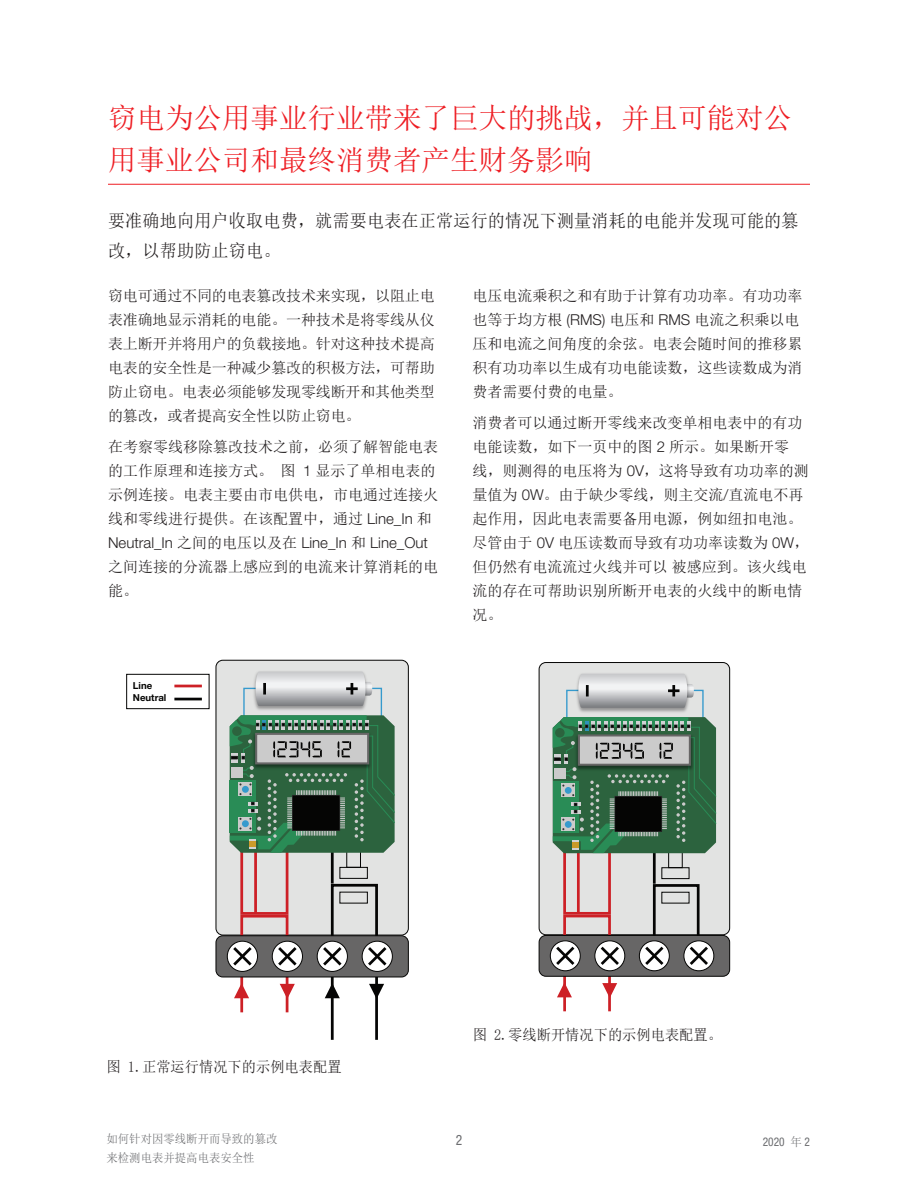
<style>
.page{position:relative;width:918px;height:1188px;background:#fff}
.page>*{position:absolute;margin:0;border:0;box-sizing:border-box;transform-origin:0 0}
.t1{font:28.5px/42px "Sim Sun";color:#ee1d23}
.t2{font:18px/30px "Sim Sun";letter-spacing:.01em;color:#231f20;scale:.95 1}
.t3{font:15px/24px "Sim Sun";color:#231f20}
.t4{font:15px "Sim Sun";color:#231f20;scale:.95 1}
.t5{font:300 15px "Helvetica Neue LT Std";color:#231f20}
.t6{font:condensed 14.25px "Helvetica Neue LT Std";color:#6c6d70;scale:.95 1}
.t7{font:12px/18.8px "Sim Sun";color:#6c6d70;scale:.95 1}
.t8{font:condensed 12px "Helvetica Neue LT Std";color:#6c6d70;scale:.95 1}
.t9{font:700 9.6px/12.3px "Helvetica Neue LT Std";color:#050504}
.s1{font-family:"Helvetica Neue LT Std";font-weight:300}
.s2{font-family:"Sim Sun";font-weight:400}
.s3{font-family:"Sim Sun";font-stretch:normal}
</style>
<div class="page">
<hr style="left:108px;top:184px;width:702px;height:1px;background:#ee1d23">
<div style="left:216px;top:660px;width:192px;height:275px;background:#e2e3e2;border-radius:7px"></div>
<div style="left:216px;top:660px;width:193px;height:275px;border:1px solid #050504;border-radius:7px"></div>
<div style="left:331px;top:884px;width:47px;height:157px;border:3px solid #050504"></div>
<svg style="left:325px;top:983px;width:15px;height:15px"></svg>
<svg style="left:369px;top:984px;width:15px;height:15px"></svg>
<div style="left:240px;top:915px;width:48px;height:99px;border:3px solid #cd2026"></div>
<svg style="left:234px;top:983px;width:15px;height:15px"></svg>
<svg style="left:280px;top:984px;width:15px;height:15px"></svg>
<div style="left:126px;top:674px;width:83px;height:35px;border:1px solid #050504"></div>
<hr style="left:174px;top:698px;width:28px;height:2px;background:#050504">
<hr style="left:174px;top:685px;width:28px;height:2px;background:#cd2026">
<div style="left:216px;top:936px;width:192px;height:41px;background:#676666;border-radius:7px"></div>
<div style="left:216px;top:935px;width:193px;height:42px;border:1px solid #050504;border-radius:7px"></div>
<div style="left:243px;top:688px;width:139px;height:42px;border:1px solid #359acd"></div>
<div style="left:340px;top:867px;width:28px;height:12px;border:1px solid #050504"></div>
<div style="left:346px;top:850px;width:15px;height:18px;border:1px solid #050504"></div>
<img style="left:251px;top:671px;width:114px;height:39px">
<svg style="left:256px;top:672px;width:116px;height:34px"></svg>
<svg style="left:227px;top:941px;width:31px;height:30px"></svg>
<div style="left:227px;top:941px;width:31px;height:31px;border:1px solid #050504;border-radius:50%"></div>
<svg style="left:230px;top:944px;width:25px;height:24px"></svg>
<svg style="left:272px;top:941px;width:30px;height:30px"></svg>
<div style="left:272px;top:941px;width:31px;height:31px;border:1px solid #050504;border-radius:50%"></div>
<svg style="left:275px;top:944px;width:25px;height:24px"></svg>
<svg style="left:317px;top:941px;width:30px;height:30px"></svg>
<div style="left:317px;top:941px;width:31px;height:31px;border:1px solid #050504;border-radius:50%"></div>
<svg style="left:320px;top:944px;width:24px;height:24px"></svg>
<svg style="left:362px;top:941px;width:30px;height:30px"></svg>
<div style="left:362px;top:941px;width:31px;height:31px;border:1px solid #050504;border-radius:50%"></div>
<svg style="left:365px;top:944px;width:24px;height:24px"></svg>
<div style="left:240px;top:850px;width:48px;height:65px;border:3px solid #cd2026"></div>
<hr style="left:254px;top:852px;width:3px;height:61px;background:#cd2026">
<hr style="left:331px;top:849px;width:3px;height:35px;background:#050504">
<svg style="left:230px;top:715px;width:165px;height:138px;background:#4d765c"></svg>
<div style="left:539px;top:663px;width:191px;height:272px;background:#e2e3e2;border-radius:7px"></div>
<div style="left:539px;top:662px;width:191px;height:273px;border:1px solid #050504;border-radius:7px"></div>
<div style="left:653px;top:884px;width:47px;height:78px;border:3px solid #050504"></div>
<div style="left:563px;top:915px;width:48px;height:98px;border:3px solid #cd2026"></div>
<svg style="left:557px;top:982px;width:15px;height:15px"></svg>
<svg style="left:602px;top:983px;width:15px;height:15px"></svg>
<div style="left:539px;top:935px;width:191px;height:41px;background:#676666;border-radius:7px"></div>
<div style="left:539px;top:935px;width:191px;height:42px;border:1px solid #050504;border-radius:7px"></div>
<div style="left:566px;top:690px;width:138px;height:42px;border:1px solid #359acd"></div>
<div style="left:661px;top:867px;width:28px;height:12px;border:1px solid #050504"></div>
<div style="left:668px;top:851px;width:15px;height:17px;border:1px solid #050504"></div>
<img style="left:574px;top:673px;width:113px;height:39px">
<svg style="left:578px;top:674px;width:116px;height:34px"></svg>
<svg style="left:550px;top:941px;width:30px;height:30px"></svg>
<div style="left:550px;top:941px;width:31px;height:30px;border:1px solid #050504;border-radius:50%"></div>
<svg style="left:553px;top:944px;width:24px;height:24px"></svg>
<svg style="left:595px;top:941px;width:30px;height:30px"></svg>
<div style="left:595px;top:941px;width:30px;height:30px;border:1px solid #050504;border-radius:50%"></div>
<svg style="left:598px;top:944px;width:24px;height:24px"></svg>
<svg style="left:639px;top:941px;width:30px;height:30px"></svg>
<div style="left:639px;top:941px;width:31px;height:30px;border:1px solid #050504;border-radius:50%"></div>
<svg style="left:642px;top:944px;width:24px;height:24px"></svg>
<svg style="left:684px;top:941px;width:30px;height:30px"></svg>
<div style="left:684px;top:941px;width:30px;height:30px;border:1px solid #050504;border-radius:50%"></div>
<svg style="left:687px;top:944px;width:24px;height:24px"></svg>
<div style="left:563px;top:851px;width:48px;height:64px;border:3px solid #cd2026"></div>
<hr style="left:577px;top:852px;width:3px;height:61px;background:#cd2026">
<hr style="left:653px;top:850px;width:3px;height:34px;background:#050504">
<svg style="left:553px;top:717px;width:164px;height:136px;background:#4d765c"></svg>
<h1 class="t1" style="left:108px;top:97px;width:685px">窃电为公用事业行业带来了巨大的挑战，并且可能对公用事业公司和最终消费者产生财务影响</h1>
<p class="t2" style="left:108px;top:206px;width:729px">要准确地向用户收取电费，就需要电表在正常运行的情况下测量消耗的电能并发现可能的篡改，以帮助防止窃电。</p>
<p class="t3" style="left:108px;top:284px;width:328px;text-align:justify">窃电可通过不同的电表篡改技术来实现，以阻止电表准确地显示消耗的电能。一种技术是将零线从仪表上断开并将用户的负载接地。针对这种技术提高电表的安全性是一种减少篡改的积极方法，可帮助防止窃电。电表必须能够发现零线断开和其他类型的篡改，或者提高安全性以防止窃电。</p>
<p class="t3" style="left:108px;top:435px;width:331px">在考察零线移除篡改技术之前，必须了解智能电表的工作原理和连接方式。 图 <span class="s1">1</span> 显示了单相电表的示例连接。电表主要由市电供电，市电通过连接火线和零线进行提供。在该配置中，通过 <span class="s1">Line_In</span> 和</p>
<p class="t5" style="left:108px;top:534px;width:322px">Neutral_In <span class="s2">之间的电压以及在</span> Line_In <span class="s2">和</span> Line_Out</p>
<p class="t3" style="left:108px;top:555px;width:331px">之间连接的分流器上感应到的电流来计算消耗的电能。</p>
<p class="t3" style="left:472px;top:284px;width:331px">电压电流乘积之和有助于计算有功功率。有功功率也等于均方根 <span class="s1">(RMS)</span> 电压和 <span class="s1">RMS</span> 电流之积乘以电压和电流之间角度的余弦。电表会随时间的推移累积有功功率以生成有功电能读数，这些读数成为消费者需要付费的电量。</p>
<p class="t3" style="left:472px;top:411px;width:338px">消费者可以通过断开零线来改变单相电表中的有功电能读数，如下一页中的图 <span class="s1">2</span> 所示。如果断开零<br>线，则测得的电压将为 <span class="s1">0V</span>，这将导致有功功率的测量值为 <span class="s1">0W</span>。由于缺少零线，则主交流<span class="s1">/</span>直流电不再起作用，因此电表需要备用电源，例如纽扣电池。尽管由于 <span class="s1">0V</span> 电压读数而导致有功功率读数为 <span class="s1">0W</span>，但仍然有电流流过火线并可以被感应到。该火线电流的存在可帮助识别所断开电表的火线中的断电情况。</p>
<p class="t9" style="left:133px;top:679px;width:35px">Line<br>Neutral</p>
<p class="t4" style="left:106px;top:1059px;width:249px">图 1.正常运行情况下的示例电表配置</p>
<p class="t4" style="left:473px;top:1027px;width:264px">图 2.零线断开情况下的示例电表配置。</p>
<p class="t7" style="left:106px;top:1130px;width:181px">如何针对因零线断开而导致的篡改来检测电表并提高电表安全性</p>
<p class="t6" style="left:456px;top:1132px;width:8px">2</p>
<p class="t8" style="left:763px;top:1135px;width:51px">2020 <span class="s3">年</span> 2</p>
</div>
